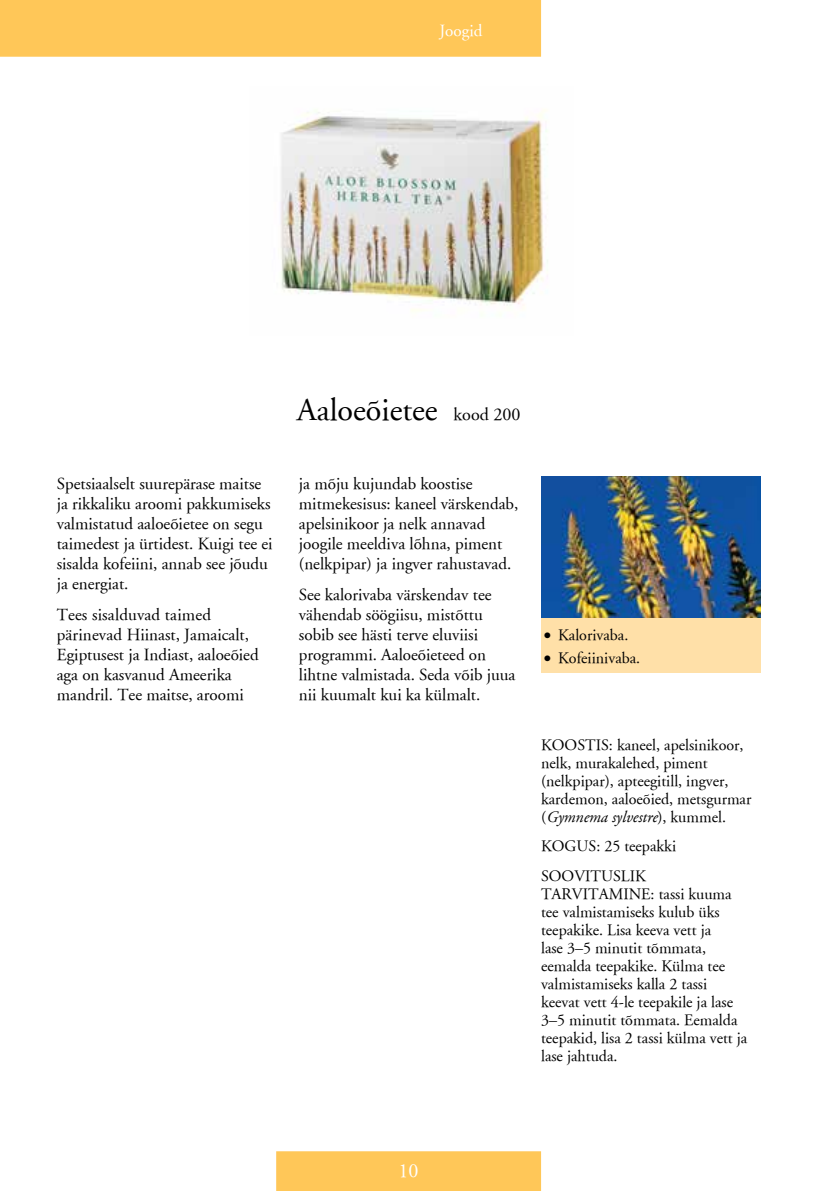
<style>
.page{position:relative;width:840px;height:1191px;background:#fff}
.page>*{position:absolute;margin:0;border:0;box-sizing:border-box;transform-origin:0 0}
.t1{font:32px "Garamond LT";color:#000}
.t2{font:20px "Garamond LT";color:#fff}
.t3{font:17px/20px "Garamond LT";color:#000}
.t4{font:17px "Garamond LT";color:#fff}
.t5{font:16px/18px "Garamond LT";color:#000}
.s1{font-size:18px}
.s2{font-style:italic}
</style>
<div class="page">
<div style="left:276px;top:1151px;width:264px;height:40px;background:#ffc758"></div>
<div style="left:0;top:0;width:540px;height:57px;background:#ffc758"></div>
<img style="left:280px;top:109px;width:268px;height:203px">
<img style="left:541px;top:476px;width:219px;height:141px">
<div style="left:540px;top:618px;width:220px;height:54px;background:#ffe0a8"></div>
<p class="t4" style="left:439px;top:20px;width:44px">Joogid</p>
<p class="t3" style="left:57px;top:473px;width:217px">Spetsiaalselt suurepärase maitse ja rikkaliku aroomi pakkumiseks valmistatud aaloeõietee on segu taimedest ja ürtidest. Kuigi tee ei sisalda kofeiini, annab see jõudu ja energiat.</p>
<p class="t3" style="left:57px;top:604px;width:203px">Tees sisalduvad taimed pärinevad Hiinast, Jamaicalt,<br>Egiptusest ja Indiast, aaloeõied aga on kasvanud Ameerika mandril. Tee maitse, aroomi</p>
<h1 class="t1" style="left:296px;top:389px;width:225px">Aaloeõietee <span class="s1">kood 200</span></h1>
<p class="t3" style="left:299px;top:473px;width:221px">ja mõju kujundab koostise mitmekesisus: kaneel värskendab, apelsinikoor ja nelk annavad joogile meeldiva lõhna, piment (nelkpipar) ja ingver rahustavad.</p>
<p class="t3" style="left:299px;top:584px;width:218px">See kalorivaba värskendav tee vähendab söögiisu, mistõttu sobib see hästi terve eluviisi programmi. Aaloeõieteed on lihtne valmistada. Seda võib juua nii kuumalt kui ka külmalt.</p>
<p class="t5" style="left:543px;top:625px;width:86px">• Kalorivaba.</p>
<p class="t5" style="left:543px;top:649px;width:98px">• Kofeiinivaba.</p>
<p class="t5" style="left:540px;top:735px;width:212px">KOOSTIS: kaneel, apelsinikoor, nelk, murakalehed, piment (nelkpipar), apteegitill, ingver, kardemon, aaloeõied, metsgurmar (<span class="s2">Gymnema sylvestre</span>), kummel.</p>
<p class="t5" style="left:540px;top:831px;width:136px;line-height:29.4px">KOGUS: 25 teepakki<br>SOOVITUSLIK</p>
<p class="t5" style="left:540px;top:884px;width:208px">TARVITAMINE: tassi kuuma tee valmistamiseks kulub üks teepakike. Lisa keeva vett ja<br>lase 3–5 minutit tõmmata, eemalda teepakike. Külma tee valmistamiseks kalla 2 tassi keevat vett 4-le teepakile ja lase<br>3–5 minutit tõmmata. Eemalda teepakid, lisa 2 tassi külma vett ja lase jahtuda.</p>
<p class="t2" style="left:398px;top:1157px;width:21px">10</p>
</div>
